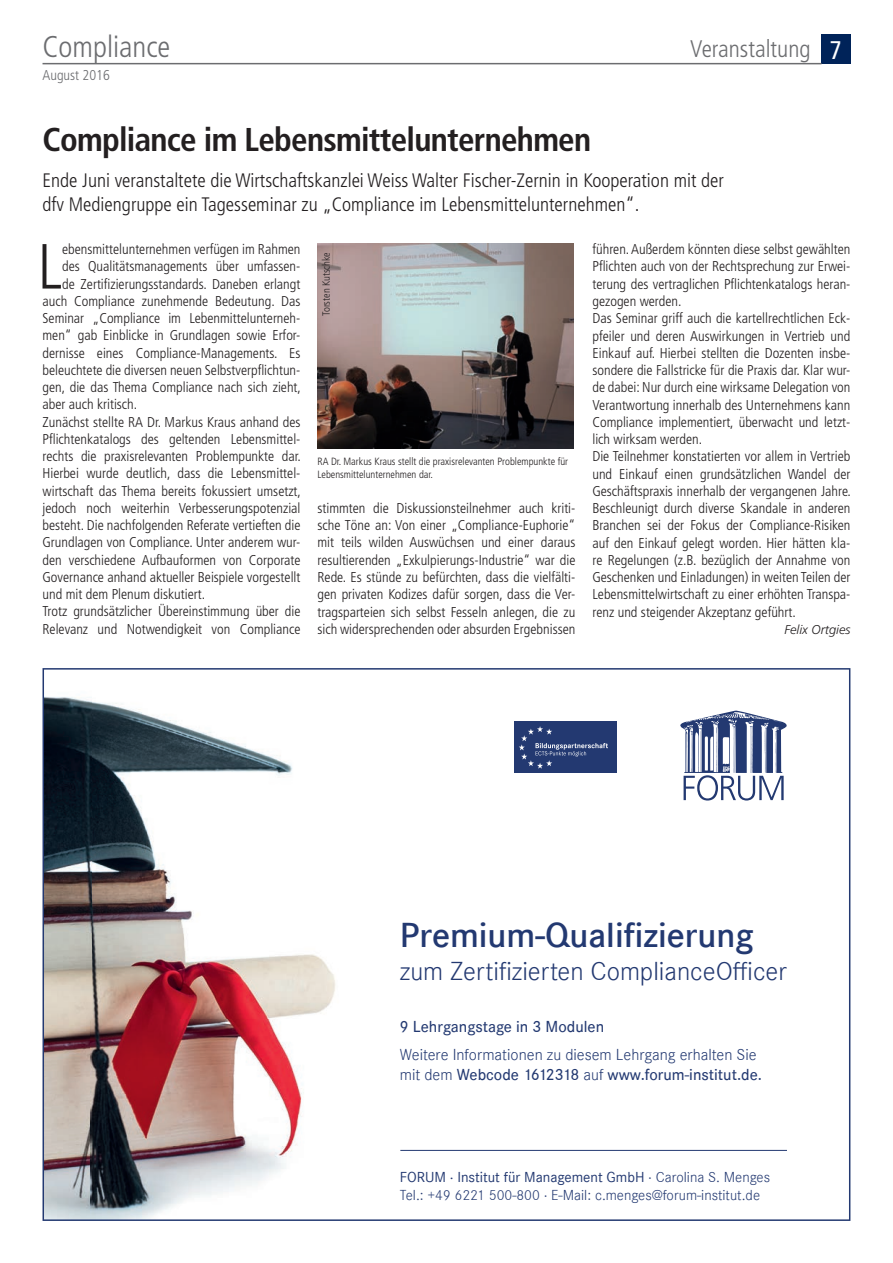
<style>
.page{position:relative;width:893px;height:1263px;background:#fff}
.page>*{position:absolute;margin:0;border:0;box-sizing:border-box;transform-origin:0 0}
.t1{font:300 condensed 63.75px "Frutiger";color:#231f20}
.t2{font:600 36px "Corporate S";color:#233971}
.t3{font:700 condensed 33px "Frutiger";letter-spacing:-.02em;color:#231f20}
.t4{font:300 condensed 30px "Frutiger";color:#6c6d70}
.t5{font:27px "Corporate S Ligh";color:#233971}
.t6{font:300 condensed 24px "Frutiger";color:#6c6d70}
.t7{font:300 condensed 19.5px/24px "Frutiger";color:#231f20}
.t8{font:500 16.5px "Corporate S";color:#233971}
.t9{font:16.5px "Corporate S Ligh";color:#233971}
.t10{font:15px "Corporate S Ligh";color:#233971}
.t11{font:15px "Corporate S";color:#233971}
.t12{font:300 condensed 14.25px/17.2px "Frutiger";color:#231f20;text-align:justify}
.t13{font:300 condensed 14.25px "Frutiger";color:#6c6d70}
.t14{font:italic 300 12.75px "Frutiger CE";color:#231f20}
.t15{font:300 condensed 10.5px/13.5px "Frutiger";color:#231f20}
.s1{font-weight:400;font-size:25.5px;color:#fff}
.s2{font-family:"Corporate S Ligh";font-weight:400}
.s3{font-family:"Corporate S Ligh"}
</style>
<div class="page">
<div style="left:821px;top:35px;width:29px;height:29px;background:#002359"></div>
<hr style="left:43px;top:63px;width:778px;height:1px;background:#6c6d70">
<img style="left:317px;top:244px;width:256px;height:205px">
<img style="left:46px;top:697px;width:384px;height:521px">
<svg style="left:680px;top:711px;width:107px;height:89px"></svg>
<div style="left:514px;top:722px;width:103px;height:51px;background:#233971"></div>
<svg style="left:519px;top:726px;width:89px;height:43px"></svg>
<hr style="left:400px;top:1150px;width:387px;height:1px;background:#233971">
<h3 class="t4" style="left:43px;top:29px;width:129px">Compliance</h3>
<h3 class="t6" style="left:690px;top:35px;width:153px">Veranstaltung <span class="s1">7</span></h3>
<p class="t13" style="left:43px;top:67px;width:69px">August 2016</p>
<h3 class="t3" style="left:43px;top:120px;width:550px">Compliance im Lebensmittelunternehmen</h3>
<h3 class="t7" style="left:43px;top:169px;width:683px">Ende Juni veranstaltete die Wirtschaftskanzlei Weiss Walter Fischer-Zernin in Kooperation mit der dfv Mediengruppe ein Tagesseminar zu „Compliance im Lebensmittelunternehmen“.</h3>
<h1 class="t1" style="left:37px;top:230px;width:26px">L</h1>
<p class="t12" style="left:62px;top:241px;width:240px">ebensmittelunternehmen verfügen im Rahmen</p>
<p class="t12" style="left:592px;top:241px;width:260px;text-align:left">führen. Außerdem könnten diese selbst gewählten Pflichten auch von der Rechtsprechung zur Erwei&shy;terung des vertraglichen Pflichtenkatalogs heran&shy;gezogen werden.<br>Das Seminar griff auch die kartellrechtlichen Eck&shy;pfeiler und deren Auswirkungen in Vertrieb und Einkauf auf. Hierbei stellten die Dozenten insbe&shy;sondere die Fallstricke für die Praxis dar. Klar wur&shy;de dabei: Nur durch eine wirksame Delegation von Verantwortung innerhalb des Unternehmens kann Compliance implementiert, überwacht und letzt&shy;lich wirksam werden.<br>Die Teilnehmer konstatierten vor allem in Vertrieb und Einkauf einen grundsätzlichen Wandel der Geschäftspraxis innerhalb der vergangenen Jahre.<br>Beschleunigt durch diverse Skandale in anderen Branchen sei der Fokus der Compliance-Risiken auf den Einkauf gelegt worden. Hier hätten kla&shy;re Regelungen (z.B. bezüglich der Annahme von Geschenken und Einladungen) in weiten Teilen der Lebensmittelwirtschaft zu einer erhöhten Transpa&shy;renz und steigender Akzeptanz geführt.</p>
<p class="t14" style="left:785px;top:622px;width:67px">Felix Ortgies</p>
<p class="t15" style="left:320px;top:316px;width:65px;rotate:-90deg">Torsten Kutschke</p>
<p class="t12" style="left:62px;top:258px;width:240px">des Qualitätsmanagements über umfassen-</p>
<p class="t12" style="left:62px;top:275px;width:240px">de Zertifizierungsstandards. Daneben erlangt</p>
<p class="t12" style="left:43px;top:292px;width:259px">auch Compliance zunehmende Bedeutung. Das</p>
<p class="t12" style="left:43px;top:310px;width:259px">Seminar „Compliance im Lebenmittelunterneh-</p>
<p class="t12" style="left:43px;top:327px;width:259px">men“ gab Einblicke in Grundlagen sowie Erfor-</p>
<p class="t12" style="left:43px;top:344px;width:259px">dernisse eines Compliance-Managements. Es</p>
<p class="t12" style="left:43px;top:361px;width:259px">beleuchtete die diversen neuen Selbstverpflichtun-</p>
<p class="t12" style="left:43px;top:379px;width:260px">gen, die das Thema Compliance nach sich zieht,</p>
<p class="t12" style="left:43px;top:396px;width:96px">aber auch kritisch.</p>
<p class="t12" style="left:43px;top:413px;width:259px">Zunächst stellte RA Dr. Markus Kraus anhand des</p>
<p class="t12" style="left:43px;top:430px;width:259px">Pflichtenkatalogs des geltenden Lebensmittel-</p>
<p class="t12" style="left:43px;top:448px;width:260px">rechts die praxisrelevanten Problempunkte dar.</p>
<p class="t12" style="left:43px;top:465px;width:259px">Hierbei wurde deutlich, dass die Lebensmittel-</p>
<p class="t12" style="left:43px;top:482px;width:260px">wirtschaft das Thema bereits fokussiert umsetzt,</p>
<p class="t12" style="left:43px;top:500px;width:259px">jedoch noch weiterhin Verbesserungspotenzial</p>
<p class="t12" style="left:43px;top:517px;width:259px">besteht. Die nachfolgenden Referate vertieften die</p>
<p class="t12" style="left:43px;top:534px;width:259px">Grundlagen von Compliance. Unter anderem wur-</p>
<p class="t12" style="left:43px;top:551px;width:259px">den verschiedene Aufbauformen von Corporate</p>
<p class="t12" style="left:43px;top:569px;width:259px">Governance anhand aktueller Beispiele vorgestellt</p>
<p class="t12" style="left:43px;top:586px;width:164px">und mit dem Plenum diskutiert.</p>
<p class="t12" style="left:43px;top:603px;width:259px">Trotz grundsätzlicher Übereinstimmung über die</p>
<p class="t12" style="left:43px;top:620px;width:259px">Relevanz und Notwendigkeit von Compliance</p>
<p class="t15" style="left:317px;top:455px;width:252px">RA Dr. Markus Kraus stellt die praxisrelevanten Problempunkte für<br>Lebensmittelunternehmen dar.</p>
<p class="t12" style="left:317px;top:500px;width:259px">stimmten die Diskussionsteilnehmer auch kriti&shy;sche Töne an: Von einer „Compliance-Euphorie“ mit teils wilden Auswüchsen und einer daraus resultierenden „Exkulpierungs-Industrie“ war die Rede. Es stünde zu befürchten, dass die vielfälti&shy;gen privaten Kodizes dafür sorgen, dass die Ver&shy;tragsparteien sich selbst Fesseln anlegen, die zu sich widersprechenden oder absurden Ergebnissen</p>
<h2 class="t2" style="left:400px;top:915px;width:355px">Premium-Qualifizierung</h2>
<h3 class="t5" style="left:400px;top:955px;width:388px">zum Zertifizierten ComplianceOfficer</h3>
<p class="t8" style="left:400px;top:1017px;width:206px">9 Lehrgangstage in 3 Modulen</p>
<p class="t9" style="left:400px;top:1045px;width:358px">Weitere Informationen zu diesem Lehrgang erhalten Sie</p>
<p class="t8" style="left:400px;top:1065px;width:364px"><span class="s2">mit dem</span> Webcode 1612318 <span class="s2">auf</span> www.forum-institut.de.</p>
<p class="t11" style="left:400px;top:1168px;width:372px">FORUM · Institut für Management GmbH <span class="s3">· Carolina S. Menges</span></p>
<p class="t10" style="left:400px;top:1186px;width:362px">Tel.: +49 6221 500-800 · E-Mail: c.menges@forum-institut.de</p>
</div>
